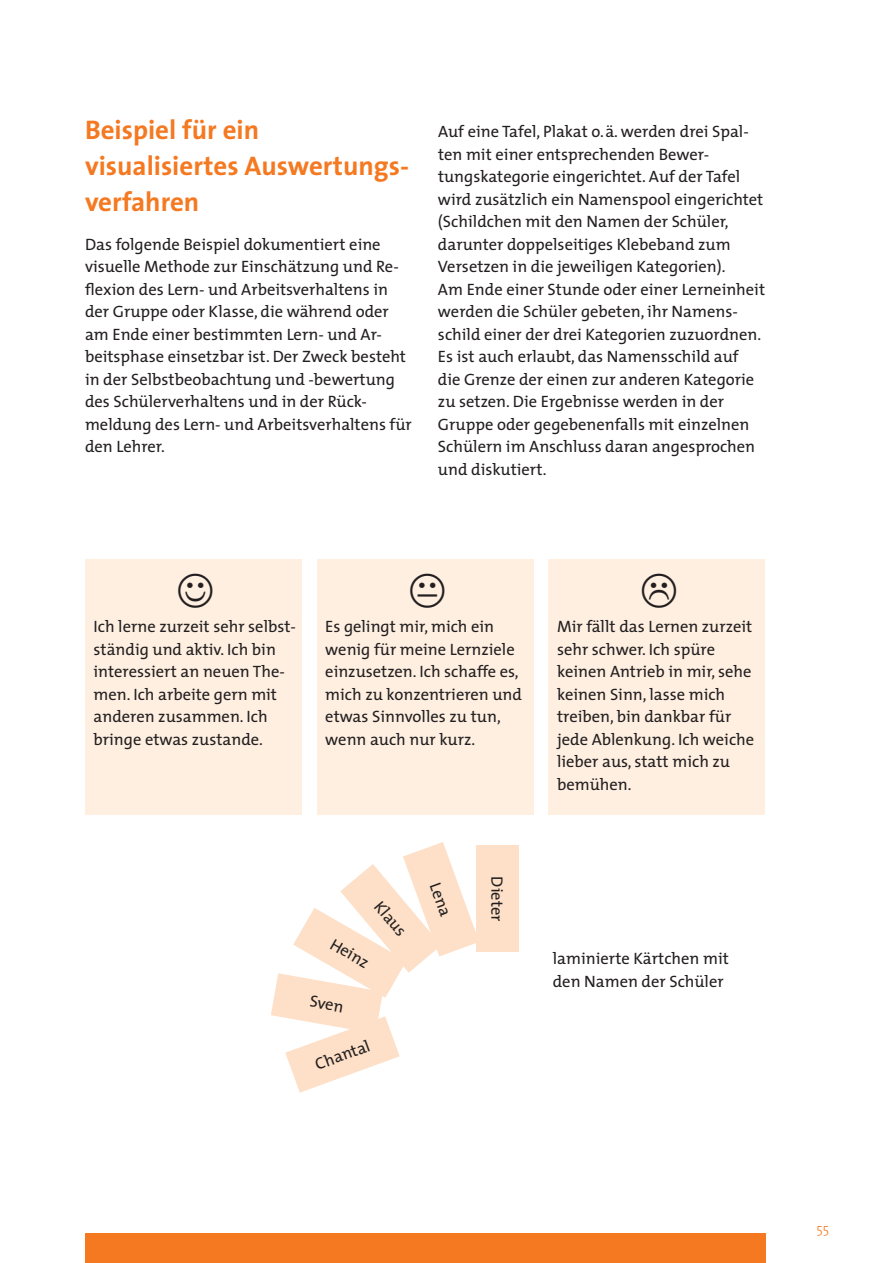
<style>
.page{position:relative;width:893px;height:1263px;background:#fff}
.page>*{position:absolute;margin:0;border:0;box-sizing:border-box;transform-origin:0 0}
.t1{font:700 27px/36px "The Sans";color:#f47921}
.t2{font:16.5px/22.5px "The Mix";color:#231f20}
.t3{font:300 13.5px "The Sans";color:#f47921}
</style>
<div class="page">
<div style="left:85px;top:1233px;width:680px;height:30px;background:#f47921"></div>
<div style="left:85px;top:559px;width:217px;height:255px;background:#feefe1"></div>
<div style="left:317px;top:559px;width:217px;height:255px;background:#feefe1"></div>
<div style="left:549px;top:559px;width:216px;height:255px;background:#feefe1"></div>
<div style="left:476px;top:846px;width:43px;height:106px;background:#fde0c7"></div>
<svg style="left:271px;top:842px;width:208px;height:251px"></svg>
<h1 class="t1" style="left:85px;top:111px;width:326px">Beispiel für ein visualisiertes Auswertungs&shy;verfahren</h1>
<p class="t2" style="left:85px;top:232px;width:328px">Das folgende Beispiel dokumentiert eine visuelle Methode zur Einschätzung und Re&shy;flexion des Lern- und Arbeitsverhaltens in der Gruppe oder Klasse, die während oder am Ende einer bestimmten Lern- und Ar&shy;beitsphase einsetzbar ist. Der Zweck besteht in der Selbst-beobachtung und -bewertung des Schülerverhaltens und in der Rück&shy;meldung des Lern- und Arbeitsverhaltens für den Lehrer.</p>
<p class="t2" style="left:438px;top:120px;width:329px">Auf eine Tafel, Plakat o.ä. werden drei Spal&shy;ten mit einer entsprechenden Bewer&shy;tungskate-gorie eingerichtet. Auf der Tafel wird zusätzlich ein Namenspool eingerichtet (Schildchen mit den Namen der Schüler, darunter doppelseitiges Klebeband zum Versetzen in die jeweiligen Kategorien).<br>Am Ende einer Stunde oder einer Lerneinheit werden die Schüler gebeten, ihr Namens&shy;schild einer der drei Kategorien zuzuordnen.<br>Es ist auch erlaubt, das Namensschild auf die Grenze der einen zur anderen Kategorie zu setzen. Die Ergebnisse werden in der Gruppe oder gegebenenfalls mit einzelnen Schülern im Anschluss daran angesprochen und diskutiert.</p>
<p class="t2" style="left:94px;top:615px;width:204px">Ich lerne zurzeit sehr selbst&shy;ständig und aktiv. Ich bin interessiert an neuen The&shy;men. Ich arbeite gern mit anderen zusammen. Ich bringe etwas zustande.</p>
<p class="t2" style="left:325px;top:615px;width:198px">Es gelingt mir, mich ein wenig für meine Lernziele einzusetzen. Ich schaffe es, mich zu konzentrieren und etwas Sinnvolles zu tun, wenn auch nur kurz.</p>
<p class="t2" style="left:557px;top:615px;width:199px">Mir fällt das Lernen zurzeit sehr schwer. Ich spüre keinen Antrieb in mir, sehe keinen Sinn, lasse mich treiben, bin dankbar für jede Ablenkung. Ich weiche lieber aus, statt mich zu bemühen.</p>
<p class="t2" style="left:387px;top:896px;width:42px;rotate:50deg">Klaus</p>
<p class="t2" style="left:337px;top:932px;width:43px;rotate:30deg">Heinz</p>
<p class="t2" style="left:312px;top:989px;width:36px;rotate:10deg">Sven</p>
<p class="t2" style="left:312px;top:1054px;width:59px;rotate:-20deg">Chantal</p>
<p class="t2" style="left:446px;top:879px;width:36px;rotate:70deg">Lena</p>
<p class="t2" style="left:509px;top:876px;width:47px;rotate:90deg">Dieter</p>
<p class="t2" style="left:553px;top:947px;width:178px">laminierte Kärtchen mit den Namen der Schüler</p>
<p class="t3" style="left:816px;top:1217px;width:7px">55</p>
</div>
